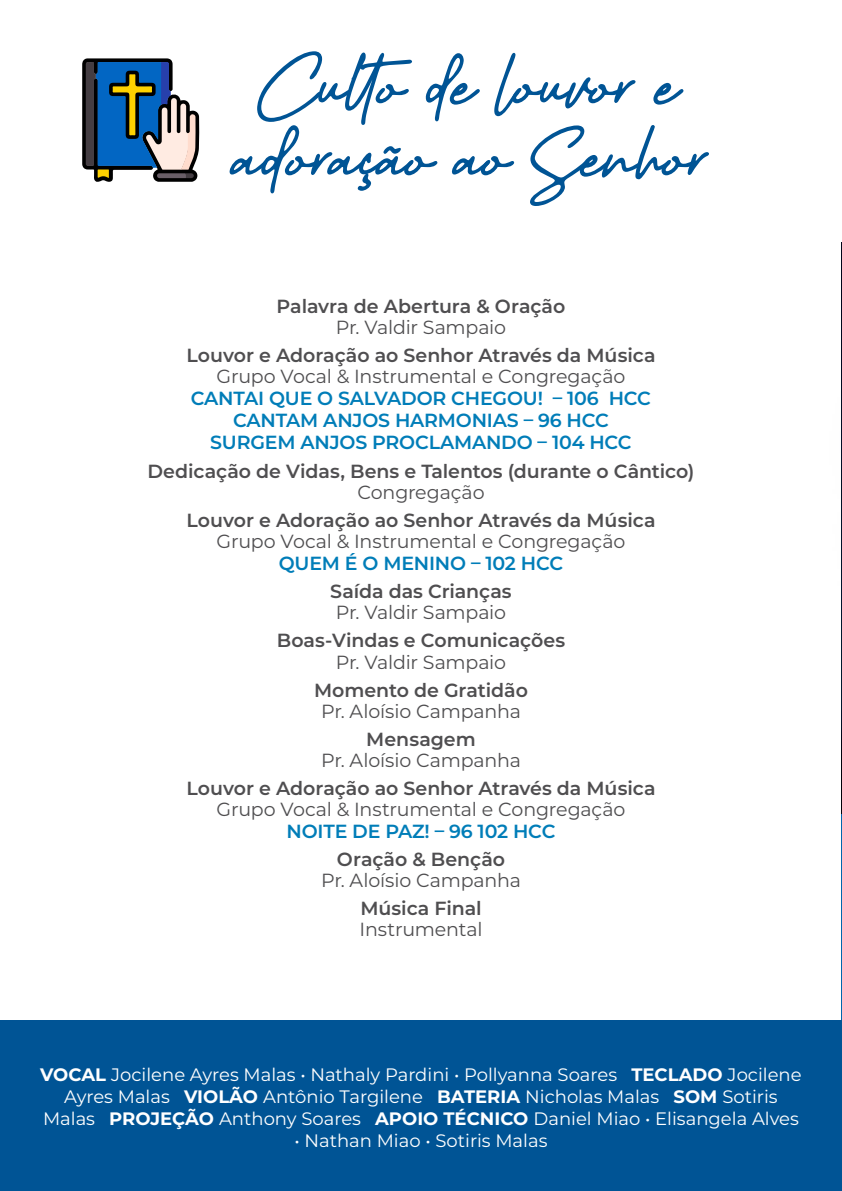
<style>
.page{position:relative;width:842px;height:1191px;background:#fff}
.page>*{position:absolute;margin:0;border:0;box-sizing:border-box;transform-origin:0 0}
.t1{font:112px "Better Yesterday italic";color:#005495}
.t2{font:600 19px "Montserrat";letter-spacing:-.005em;color:#4f4e50}
.t3{font:19px "Montserrat";letter-spacing:-.01em;color:#4f4e50}
.t4{font:600 19px/22px "Montserrat";letter-spacing:-.01em;color:#007db8;text-align:center}
.t5{font:18px/22px "Montserrat";color:#fff;text-align:center}
.s1{font-weight:700}
</style>
<div class="page">
<svg style="left:82px;top:58px;width:117px;height:124px;background:#58748b"></svg>
<hr style="left:841px;top:242px;width:1px;height:906px;background:#0066ad">
<img style="left:841px;top:242px;width:1px;height:572px">
<div style="left:0;top:1020px;width:842px;height:171px;background:#005495"></div>
<div style="left:827px;top:330px;width:15px;height:297px;background:#fff"></div>
<h1 class="t1" style="left:255px;top:33px;width:418px">Culto de louvor e</h1>
<h1 class="t1" style="left:226px;top:105px;width:476px">adoração ao Senhor</h1>
<p class="t2" style="left:277px;top:293px;width:290px">Palavra de Abertura &amp; Oração</p>
<p class="t3" style="left:336px;top:314px;width:172px">Pr. Valdir Sampaio</p>
<p class="t2" style="left:186px;top:342px;width:471px">Louvor e Adoração ao Senhor Através da Música</p>
<p class="t3" style="left:217px;top:363px;width:410px">Grupo Vocal &amp; Instrumental e Congregação</p>
<p class="t4" style="left:191px;top:387px;width:462px">CANTAI QUE O SALVADOR CHEGOU! – 106 HCC<br>CANTAM ANJOS HARMONIAS – 96 HCC<br>SURGEM ANJOS PROCLAMANDO – 104 HCC</p>
<p class="t2" style="left:147px;top:457px;width:549px">Dedicação de Vidas, Bens e Talentos (durante o Cântico)</p>
<p class="t3" style="left:357px;top:479px;width:129px">Congregação</p>
<p class="t2" style="left:186px;top:506px;width:471px">Louvor e Adoração ao Senhor Através da Música</p>
<p class="t3" style="left:217px;top:528px;width:410px">Grupo Vocal &amp; Instrumental e Congregação</p>
<p class="t4" style="left:279px;top:551px;width:286px">QUEM É O MENINO – 102 HCC</p>
<p class="t2" style="left:330px;top:577px;width:183px">Saída das Crianças</p>
<p class="t3" style="left:336px;top:599px;width:172px">Pr. Valdir Sampaio</p>
<p class="t2" style="left:277px;top:626px;width:290px">Boas-Vindas e Comunicações</p>
<p class="t3" style="left:336px;top:649px;width:172px">Pr. Valdir Sampaio</p>
<p class="t2" style="left:314px;top:676px;width:215px">Momento de Gratidão</p>
<p class="t3" style="left:321px;top:698px;width:201px">Pr. Aloísio Campanha</p>
<p class="t2" style="left:366px;top:726px;width:111px">Mensagem</p>
<p class="t3" style="left:321px;top:747px;width:201px">Pr. Aloísio Campanha</p>
<p class="t2" style="left:186px;top:775px;width:471px">Louvor e Adoração ao Senhor Através da Música</p>
<p class="t3" style="left:217px;top:796px;width:410px">Grupo Vocal &amp; Instrumental e Congregação</p>
<p class="t4" style="left:287px;top:819px;width:270px">NOITE DE PAZ! – 96 102 HCC</p>
<p class="t2" style="left:337px;top:846px;width:170px">Oração &amp; Benção</p>
<p class="t3" style="left:321px;top:867px;width:201px">Pr. Aloísio Campanha</p>
<p class="t2" style="left:360px;top:895px;width:123px">Música Final</p>
<p class="t3" style="left:360px;top:916px;width:124px">Instrumental</p>
<p class="t5" style="left:40px;top:1062px;width:763px"><span class="s1">VOCAL</span> Jocilene Ayres Malas • Nathaly Pardini • Pollyanna Soares <span class="s1">TECLADO</span> Jocilene<br>Ayres Malas <span class="s1">VIOLÃO</span> Antônio Targilene <span class="s1">BATERIA</span> Nicholas Malas <span class="s1">SOM</span> Sotiris<br>Malas <span class="s1">PROJEÇÃO</span> Anthony Soares <span class="s1">APOIO TÉCNICO</span> Daniel Miao • Elisangela Alves</p>
<p class="t5" style="left:294px;top:1128px;width:255px">• Nathan Miao • Sotiris Malas</p>
</div>
